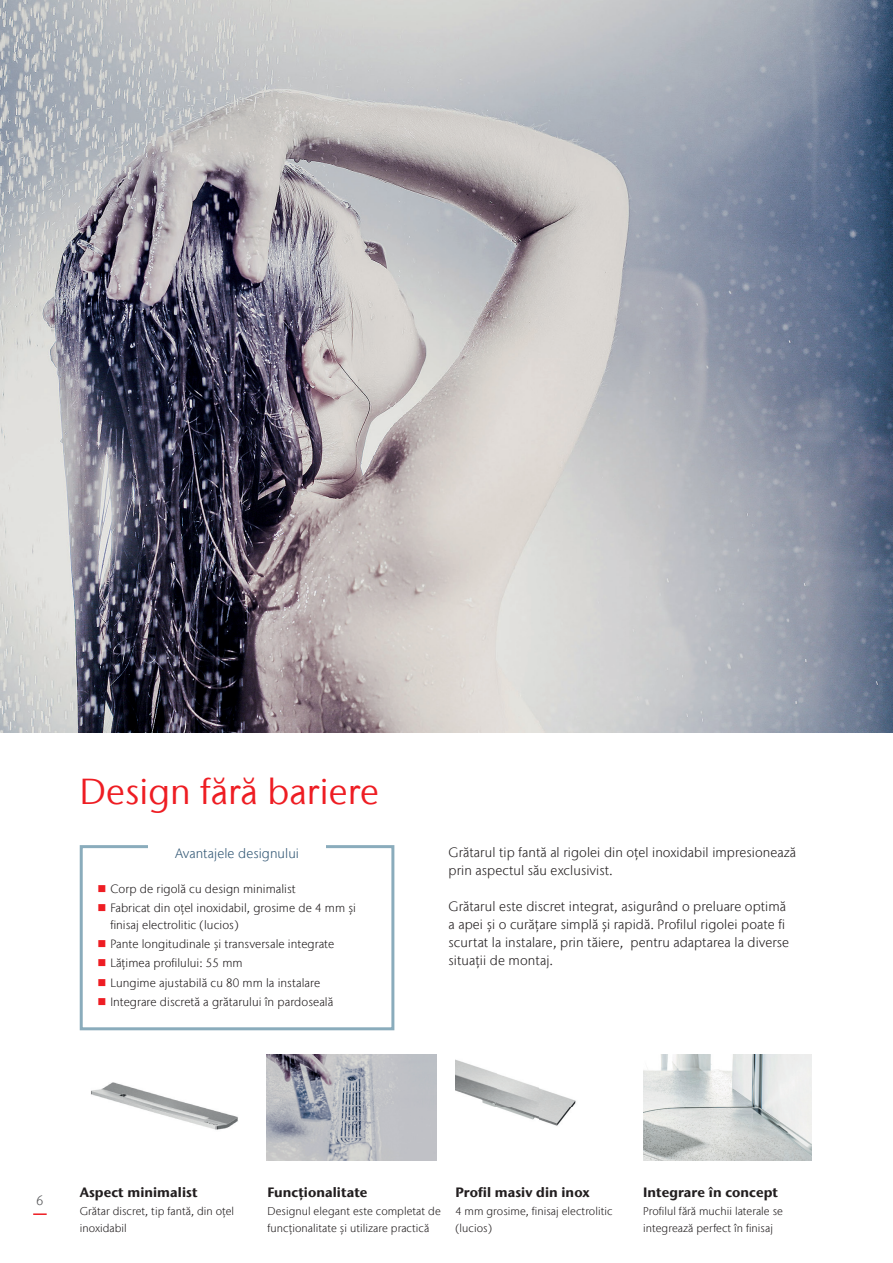
<style>
.page{position:relative;width:893px;height:1263px;background:#fff}
.page>*{position:absolute;margin:0;border:0;box-sizing:border-box;transform-origin:0 0}
.t1{font:36px "Stone Sans IIITC Com";letter-spacing:.005em;color:#ee1d23}
.t2{font:300 13.5px/17.9px "Stone Sans IIITC Com";letter-spacing:.005em;color:#231f20}
.t3{font:700 13.5px "Stone Sans IIITC Com";letter-spacing:.005em;color:#231f20}
.t4{font:300 13.5px "Stone Sans IIITC Com";letter-spacing:.005em;color:#335875}
.t5{font:300 13.5px "Stone Sans IIITC Com";color:#57585a}
.t6{font:300 12px/17px "Stone Sans IIITC Com";letter-spacing:.005em;color:#231f20}
.t7{font:300 11.25px/17.9px "Stone Sans IIITC Com";letter-spacing:.005em;color:#231f20}
.s1{color:#ee1d23}
</style>
<div class="page">
<img style="left:455px;top:1059px;width:121px;height:67px">
<img style="left:91px;top:1082px;width:147px;height:48px">
<div style="left:80px;top:845px;width:314px;height:185px;border:3px solid #8aacbc"></div>
<div style="left:148px;top:832px;width:178px;height:41px;background:#fff"></div>
<img style="left:266px;top:1054px;width:171px;height:107px">
<img style="left:643px;top:1054px;width:169px;height:107px">
<img style="left:0;top:0;width:893px;height:732px">
<svg style="left:33px;top:1213px;width:14px;height:2px"></svg>
<h1 class="t1" style="left:80px;top:769px;width:301px">Design fără bariere</h1>
<p class="t4" style="left:175px;top:845px;width:126px">Avantajele designului</p>
<p class="t6" style="left:98px;top:880px;width:200px"><span class="s1">■</span> Corp de rigolă cu design minimalist</p>
<p class="t6" style="left:110px;top:899px;width:247px;text-indent:-13px"><span class="s1">■</span> Fabricat din oțel inoxidabil, grosime de 4 mm și finisaj electrolitic (lucios)</p>
<p class="t6" style="left:98px;top:935px;width:238px"><span class="s1">■</span> Pante longitudinale și transversale integrate</p>
<p class="t6" style="left:98px;top:955px;width:147px"><span class="s1">■</span> Lățimea profilului: 55 mm</p>
<p class="t6" style="left:98px;top:974px;width:224px"><span class="s1">■</span> Lungime ajustabilă cu 80 mm la instalare</p>
<p class="t6" style="left:98px;top:993px;width:237px"><span class="s1">■</span> Integrare discretă a grătarului în pardoseală</p>
<p class="t2" style="left:449px;top:843px;width:349px">Grătarul tip fantă al rigolei din oțel inoxidabil impresionează prin aspectul său exclusivist.</p>
<p class="t2" style="left:449px;top:897px;width:342px">Grătarul este discret integrat, asigurând o preluare optimă a apei și o curățare simplă și rapidă. Profilul rigolei poate fi scurtat la instalare, prin tăiere, pentru adaptarea la diverse situații de montaj.</p>
<p class="t5" style="left:36px;top:1192px;width:9px">6</p>
<p class="t3" style="left:80px;top:1183px;width:119px">Aspect minimalist</p>
<p class="t7" style="left:80px;top:1201px;width:156px">Grătar discret, tip fantă, din oțel inoxidabil</p>
<p class="t3" style="left:268px;top:1183px;width:101px">Funcționalitate</p>
<p class="t7" style="left:268px;top:1201px;width:175px">Designul elegant este completat de funcționalitate și utilizare practică</p>
<p class="t3" style="left:455px;top:1183px;width:136px">Profil masiv din inox</p>
<p class="t7" style="left:455px;top:1201px;width:159px">4 mm grosime, finisaj electrolitic (lucios)</p>
<p class="t3" style="left:643px;top:1183px;width:136px">Integrare în concept</p>
<p class="t7" style="left:643px;top:1201px;width:141px">Profilul fără muchii laterale se integrează perfect în finisaj</p>
</div>
